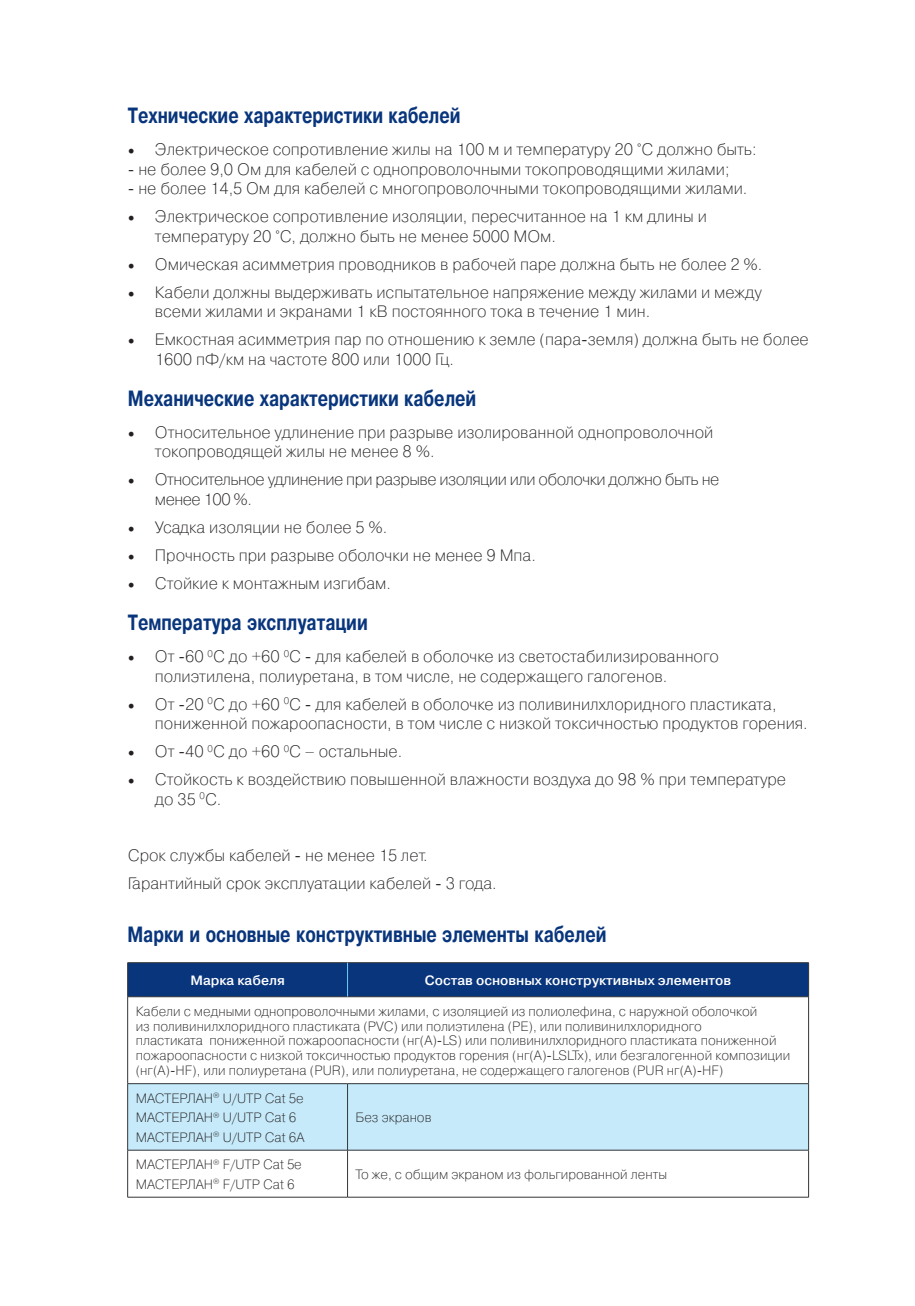
<style>
.page{position:relative;width:915px;height:1306px;background:#fff}
.page>*{position:absolute;margin:0;border:0;box-sizing:border-box;transform-origin:0 0}
.t1{font:700 condensed 21px "Pragmatica";color:#08357c}
.t2{font:16.5px/19.5px "Pragmatica Light C";color:#231f20}
.t3{font:16.5px/19.5px "Pragmatica Light C";letter-spacing:-.03em;color:#231f20}
.t4{font:13.5px/14.9px "Pragmatica Light C";color:#231f20}
.t5{font:700 13.5px "Pragmatica Light C";color:#fff}
.s1{font-family:"Minion Pro";font-size:18px}
</style>
<div class="page">
<div style="left:128px;top:963px;width:680px;height:33px;background:#08357c"></div>
<div style="left:128px;top:1084px;width:680px;height:65px;background:#c6eafa"></div>
<hr style="left:127px;top:962px;width:220px;height:1px;background:#333637">
<hr style="left:127px;top:962px;width:1px;height:34px;background:#333637">
<hr style="left:347px;top:962px;width:461px;height:1px;background:#333637">
<hr style="left:808px;top:962px;width:1px;height:34px;background:#333637">
<hr style="left:127px;top:996px;width:220px;height:1px;background:#333637">
<hr style="left:127px;top:996px;width:1px;height:87px;background:#333637">
<hr style="left:347px;top:996px;width:461px;height:1px;background:#333637">
<hr style="left:808px;top:996px;width:1px;height:87px;background:#333637">
<hr style="left:127px;top:1083px;width:220px;height:1px;background:#333637">
<hr style="left:127px;top:1083px;width:1px;height:66px;background:#333637">
<hr style="left:347px;top:1083px;width:461px;height:1px;background:#333637">
<hr style="left:347px;top:1083px;width:1px;height:66px;background:#333637">
<hr style="left:808px;top:1083px;width:1px;height:66px;background:#333637">
<hr style="left:127px;top:1149px;width:220px;height:1px;background:#333637">
<hr style="left:127px;top:1150px;width:1px;height:46px;background:#333637">
<hr style="left:347px;top:1149px;width:461px;height:1px;background:#333637">
<hr style="left:347px;top:1150px;width:1px;height:46px;background:#333637">
<hr style="left:808px;top:1150px;width:1px;height:46px;background:#333637">
<hr style="left:127px;top:1196px;width:220px;height:1px;background:#333637">
<hr style="left:347px;top:1196px;width:461px;height:1px;background:#333637">
<hr style="left:347px;top:962px;width:1px;height:34px;background:#6bcff6">
<p class="t1" style="left:128px;top:104px;width:334px">Технические характеристики кабелей</p>
<p class="t2" style="left:128px;top:140px;width:630px"><span class="s1">•</span> Электрическое сопротивление жилы на 100 м и температуру 20 °С должно быть:</p>
<p class="t2" style="left:128px;top:159px;width:603px">- не более 9,0 Ом для кабелей с однопроволочными токопроводящими жилами;</p>
<p class="t2" style="left:128px;top:179px;width:620px">- не более 14,5 Ом для кабелей с многопроволочными токопроводящими жилами.</p>
<p class="t2" style="left:155px;top:207px;width:553px;text-indent:-27px"><span class="s1">•</span> Электрическое сопротивление изоляции, пересчитанное на 1 км длины и температуру 20 °С, должно быть не менее 5000 MОм.</p>
<p class="t2" style="left:128px;top:254px;width:636px"><span class="s1">•</span> Омическая асимметрия проводников в рабочей паре должна быть не более 2 %.</p>
<p class="t2" style="left:155px;top:282px;width:608px;text-indent:-27px"><span class="s1">•</span> Кабели должны выдерживать испытательное напряжение между жилами и между всеми жилами и экранами 1 кВ постоянного тока в течение 1 мин.</p>
<p class="t2" style="left:155px;top:330px;width:655px;text-indent:-27px"><span class="s1">•</span> Емкостная асимметрия пар по отношению к земле (пара-земля) должна быть не более<br>1600 пФ/км на частоте 800 или 1000 Гц.</p>
<p class="t1" style="left:128px;top:386px;width:350px">Механические характеристики кабелей</p>
<p class="t2" style="left:155px;top:422px;width:559px;text-indent:-27px"><span class="s1">•</span> Относительное удлинение при разрыве изолированной однопроволочной токопроводящей жилы не менее 8 %.</p>
<p class="t3" style="left:155px;top:470px;width:565px;text-indent:-27px"><span class="s1">•</span> Относительное удлинение при разрыве изоляции или оболочки должно быть не менее 100 %.</p>
<p class="t2" style="left:128px;top:517px;width:261px"><span class="s1">•</span> Усадка изоляции не более 5 %.</p>
<p class="t2" style="left:128px;top:545px;width:409px"><span class="s1">•</span> Прочность при разрыве оболочки не менее 9 Мпа.</p>
<p class="t2" style="left:128px;top:573px;width:264px"><span class="s1">•</span> Стойкие к монтажным изгибам.</p>
<p class="t1" style="left:128px;top:610px;width:241px">Температура эксплуатации</p>
<p class="t2" style="left:155px;top:646px;width:565px;text-indent:-27px"><span class="s1">•</span> От -60 <sup>0</sup>С до +60 <sup>0</sup>С - для кабелей в оболочке из светостабилизированного полиэтилена, полиуретана, в том числе, не содержащего галогенов.</p>
<p class="t2" style="left:155px;top:694px;width:654px;text-indent:-27px"><span class="s1">•</span> От -20 <sup>0</sup>С до +60 <sup>0</sup>С - для кабелей в оболочке из поливинилхлоридного пластиката, пониженной пожароопасности, в том числе с низкой токсичностью продуктов горения.</p>
<p class="t2" style="left:128px;top:741px;width:276px"><span class="s1">•</span> От -40 <sup>0</sup>С до +60 <sup>0</sup>С – остальные.</p>
<p class="t2" style="left:155px;top:769px;width:632px;text-indent:-27px"><span class="s1">•</span> Стойкость к воздействию повышенной влажности воздуха до 98 % при температуре до 35 <sup>0</sup>С.</p>
<p class="t2" style="left:128px;top:841px;width:370px;line-height:28px">Срок службы кабелей - не менее 15 лет.<br>Гарантийный срок эксплуатации кабелей - 3 года.</p>
<p class="t1" style="left:127px;top:922px;width:480px">Марки и основные конструктивные элементы кабелей</p>
<p class="t5" style="left:190px;top:972px;width:96px">Марка кабеля</p>
<p class="t5" style="left:425px;top:972px;width:308px">Состав основных конструктивных элементов</p>
<p class="t4" style="left:136px;top:1003px;width:655px">Кабели с медными однопроволочными жилами, с изоляцией из полиолефина, с наружной оболочкой<br>из поливинилхлоридного пластиката (PVC) или полиэтилена (РЕ), или поливинилхлоридного<br>пластиката пониженной пожароопасности (нг(А)-LS) или поливинилхлоридного пластиката пониженной пожароопасности с низкой токсичностью продуктов горения (нг(А)-LSLTx), или безгалогенной композиции (нг(А)-HF), или полиуретана (PUR), или полиуретана, не содержащего галогенов (PUR нг(А)-HF)</p>
<p class="t4" style="left:136px;top:1088px;width:170px;line-height:19.5px">МАСТЕРЛАН<sup>®</sup> U/UTP Cat 5е<br>МАСТЕРЛАН<sup>®</sup> U/UTP Cat 6<br>МАСТЕРЛАН<sup>®</sup> U/UTP Cat 6А</p>
<p class="t4" style="left:355px;top:1110px;width:77px">Без экранов</p>
<p class="t4" style="left:136px;top:1154px;width:167px;line-height:19.5px">МАСТЕРЛАН<sup>®</sup> F/UTP Cat 5e<br>МАСТЕРЛАН<sup>®</sup> F/UTP Cat 6</p>
<p class="t4" style="left:355px;top:1166px;width:313px">То же, с общим экраном из фольгированной ленты</p>
</div>
